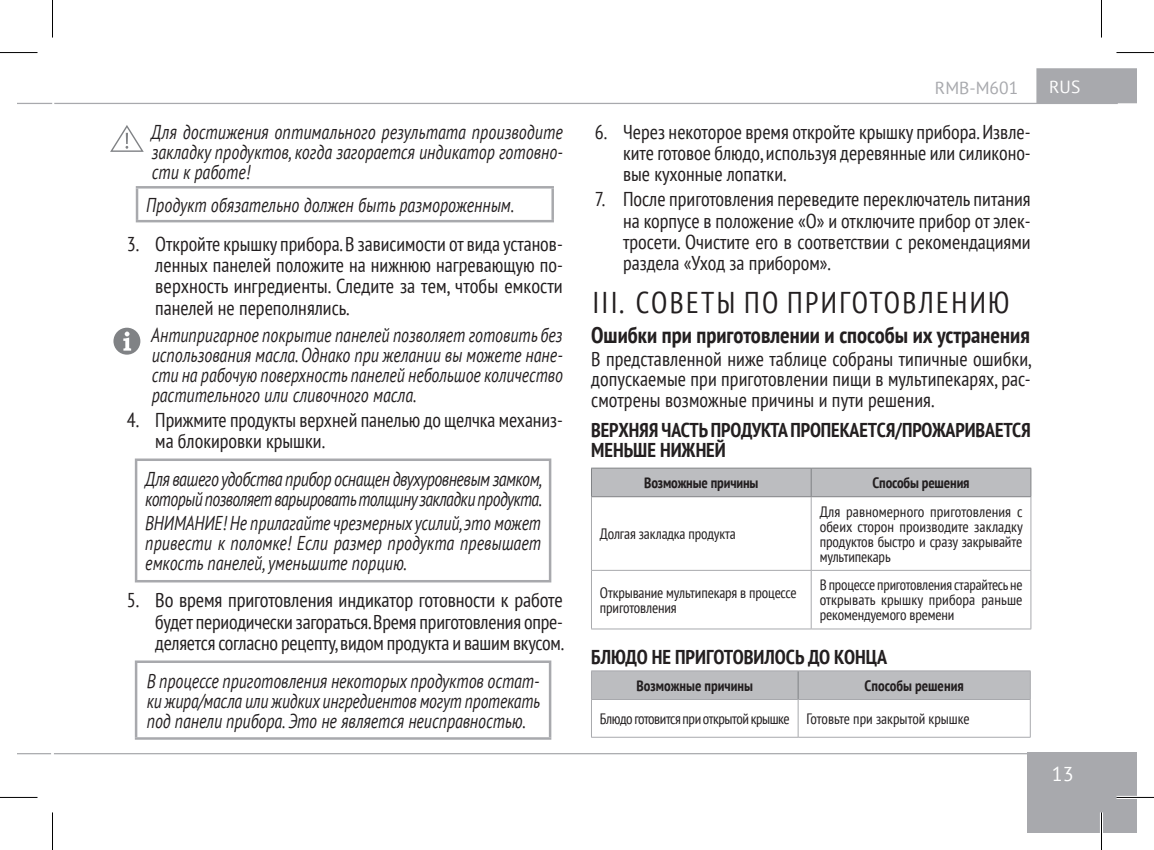
<style>
.page{position:relative;width:1154px;height:850px;background:#fff}
.page>*{position:absolute;margin:0;border:0;box-sizing:border-box;transform-origin:0 0}
.t1{font:condensed 30px "PT Sans";letter-spacing:.08em;color:#231f20}
.t2{font:700 condensed 22.5px "PT Sans";color:#231f20}
.t3{font:condensed 20px/21.2px "PT Sans";color:#231f20;text-align:justify}
.t4{font:italic 20px/20px "PT Sans";letter-spacing:-.005em;color:#231f20;text-align:justify;scale:.8 1}
.t5{font:italic 20px/20px "PT Sans";letter-spacing:-.005em;color:#231f20;text-align:justify;scale:.79 1}
.t6{font:italic 20px/20px "PT Sans";letter-spacing:-.035em;color:#231f20;scale:.8 1}
.t7{font:700 condensed 20px/20px "PT Sans";letter-spacing:-.005em;color:#231f20}
.t8{font:20px "PT Sans";color:#fff}
.t9{font:17.5px "PT Sans";color:#a8a9ad}
.t10{font:17.5px "PT Sans";color:#fff}
.t11{font:condensed 15px/15px "PT Sans";letter-spacing:-.01em;color:#231f20;text-align:justify}
.t12{font:700 condensed 15px "PT Sans";letter-spacing:-.01em;color:#231f20}
.t13{font:condensed 15px "PT Sans";letter-spacing:-.03em;color:#231f20}
</style>
<div class="page">
<div style="left:1027px;top:752px;width:110px;height:80px;background:#a8a9ad"></div>
<hr style="left:17px;top:103px;width:35px;height:1px;background:#a8a9ad">
<hr style="left:17px;top:752px;width:34px;height:2px;background:#a8a9ad">
<hr style="left:54px;top:103px;width:1064px;height:1px;background:#a8a9ad">
<hr style="left:54px;top:752px;width:1008px;height:2px;background:#a8a9ad">
<div style="left:1036px;top:68px;width:101px;height:35px;background:#a8a9ad"></div>
<hr style="left:136px;top:186px;width:418px;height:2px;background:#a8a9ad">
<hr style="left:136px;top:188px;width:2px;height:32px;background:#a8a9ad">
<hr style="left:551px;top:188px;width:3px;height:32px;background:#a8a9ad">
<hr style="left:136px;top:220px;width:418px;height:2px;background:#a8a9ad">
<hr style="left:135px;top:458px;width:416px;height:3px;background:#a8a9ad">
<hr style="left:135px;top:461px;width:2px;height:118px;background:#a8a9ad">
<hr style="left:549px;top:461px;width:2px;height:118px;background:#a8a9ad">
<hr style="left:135px;top:579px;width:416px;height:3px;background:#a8a9ad">
<hr style="left:135px;top:660px;width:416px;height:2px;background:#a8a9ad">
<hr style="left:135px;top:662px;width:2px;height:74px;background:#a8a9ad">
<hr style="left:549px;top:662px;width:2px;height:74px;background:#a8a9ad">
<hr style="left:135px;top:736px;width:416px;height:3px;background:#a8a9ad">
<svg style="left:110px;top:125px;width:34px;height:27px"></svg>
<svg style="left:113px;top:327px;width:27px;height:27px"></svg>
<hr style="left:591px;top:467px;width:220px;height:1px;background:#808285">
<hr style="left:811px;top:467px;width:220px;height:1px;background:#808285">
<div style="left:591px;top:468px;width:440px;height:28px;background:#bcbdc0"></div>
<hr style="left:591px;top:496px;width:220px;height:1px;background:#808285">
<hr style="left:811px;top:496px;width:220px;height:1px;background:#808285">
<hr style="left:591px;top:497px;width:1px;height:72px;background:#a8a9ad">
<hr style="left:811px;top:497px;width:1px;height:72px;background:#a8a9ad">
<hr style="left:1030px;top:497px;width:1px;height:72px;background:#a8a9ad">
<hr style="left:591px;top:569px;width:220px;height:1px;background:#a8a9ad">
<hr style="left:591px;top:570px;width:1px;height:58px;background:#a8a9ad">
<hr style="left:811px;top:569px;width:220px;height:1px;background:#a8a9ad">
<hr style="left:811px;top:570px;width:1px;height:58px;background:#a8a9ad">
<hr style="left:1030px;top:570px;width:1px;height:58px;background:#a8a9ad">
<hr style="left:591px;top:628px;width:220px;height:1px;background:#a8a9ad">
<hr style="left:811px;top:628px;width:220px;height:1px;background:#a8a9ad">
<hr style="left:798px;top:699px;width:1px;height:37px;background:#a8a9ad">
<svg style="left:591px;top:670px;width:440px;height:29px;background:#bbbcbf"></svg>
<hr style="left:591px;top:698px;width:207px;height:1px;background:#a8a9ad">
<hr style="left:591px;top:699px;width:1px;height:37px;background:#a8a9ad">
<hr style="left:798px;top:698px;width:232px;height:1px;background:#a8a9ad">
<hr style="left:1030px;top:699px;width:1px;height:37px;background:#a8a9ad">
<hr style="left:591px;top:736px;width:207px;height:1px;background:#a8a9ad">
<hr style="left:798px;top:736px;width:232px;height:1px;background:#a8a9ad">
<hr style="left:1116px;top:795px;width:38px;height:3px;background:#fff">
<hr style="left:1100px;top:812px;width:3px;height:37px;background:#fff">
<hr style="left:0;top:52px;width:38px;height:1px;background:#000">
<hr style="left:1116px;top:52px;width:38px;height:1px;background:#000">
<hr style="left:0;top:796px;width:38px;height:1px;background:#000">
<hr style="left:1116px;top:796px;width:38px;height:1px;background:#000">
<hr style="left:52px;top:0;width:1px;height:38px;background:#000">
<hr style="left:52px;top:812px;width:1px;height:37px;background:#000">
<hr style="left:1101px;top:0;width:1px;height:38px;background:#000">
<hr style="left:1101px;top:812px;width:1px;height:37px;background:#000">
<p class="t4" style="left:151px;top:121px;width:516px">Для достижения оптимального результата производите закладку продуктов, когда загорается индикатор готовно&shy;сти к работе!</p>
<p class="t4" style="left:146px;top:194px;width:461px">Продукт обязательно должен быть размороженным.</p>
<p class="t3" style="left:155px;top:232px;width:409px;text-indent:-28px">3. Откройте крышку прибора. В зависимости от вида установ&shy;ленных панелей положите на нижнюю нагревающую по&shy;верхность ингредиенты. Следите за тем, чтобы емкости панелей не переполнялись.</p>
<p class="t4" style="left:151px;top:324px;width:516px">Антипригарное покрытие панелей позволяет готовить без использования масла. Однако при желании вы можете нане&shy;сти на рабочую поверхность панелей небольшое количество растительного или сливочного масла.</p>
<p class="t3" style="left:155px;top:408px;width:409px;text-indent:-28px">4. Прижмите продукты верхней панелью до щелчка механиз&shy;ма блокировки крышки.</p>
<p class="t6" style="left:145px;top:468px;width:498px">Для вашего удобства прибор оснащен двухуровневым замком, который позволяет варьировать толщину закладки продукта.</p>
<p class="t5" style="left:145px;top:512px;width:502px">ВНИМАНИЕ! Не прилагайте чрезмерных усилий, это может привести к поломке! Если размер продукта превышает емкость панелей, уменьшите порцию.</p>
<p class="t3" style="left:155px;top:589px;width:410px;text-indent:-28px">5. Во время приготовления индикатор готовности к работе будет периодически загораться. Время приготовления опре&shy;деляется согласно рецепту, видом продукта и вашим вкусом.</p>
<p class="t4" style="left:147px;top:670px;width:493px">В процессе приготовления некоторых продуктов остат&shy;ки жира/масла или жидких ингредиентов могут протекать под панели прибора. Это не является неисправностью.</p>
<p class="t9" style="left:935px;top:77px;width:85px">RMB-M601</p>
<p class="t3" style="left:623px;top:121px;width:409px;text-indent:-28px">6. Через некоторое время откройте крышку прибора. Извле&shy;ките готовое блюдо, используя деревянные или силиконо&shy;вые кухонные лопатки.</p>
<p class="t3" style="left:623px;top:188px;width:409px;text-indent:-28px">7. После приготовления переведите переключатель питания на корпусе в положение «О» и отключите прибор от элек&shy;тросети. Очистите его в соответствии с рекомендациями раздела «Уход за прибором».</p>
<h1 class="t1" style="left:592px;top:283px;width:419px">III. СОВЕТЫ ПО ПРИГОТОВЛЕНИЮ</h1>
<p class="t2" style="left:591px;top:320px;width:440px">Ошибки при приготовлении и способы их устранения</p>
<p class="t3" style="left:591px;top:349px;width:442px;line-height:20px">В представленной ниже таблице собраны типичные ошибки, допускаемые при приготовлении пищи в мультипекарях, рас&shy;смотрены возможные причины и пути решения.</p>
<p class="t7" style="left:591px;top:419px;width:441px">ВЕРХНЯЯ ЧАСТЬ ПРОДУКТА ПРОПЕКАЕТСЯ/ПРОЖАРИВАЕТСЯ<br>МЕНЬШЕ НИЖНЕЙ</p>
<p class="t12" style="left:644px;top:473px;width:116px">Возможные причины</p>
<p class="t12" style="left:872px;top:473px;width:99px">Способы решения</p>
<p class="t11" style="left:600px;top:526px;width:137px">Долгая закладка продукта</p>
<p class="t11" style="left:820px;top:503px;width:205px">Для равномерного приготовления с обеих сторон производите закладку продуктов быстро и сразу закрывайте мультипекарь</p>
<p class="t11" style="left:600px;top:584px;width:198px">Открывание мультипекаря в процессе приготовления</p>
<p class="t11" style="left:820px;top:577px;width:204px">В процессе приготовления старайтесь не открывать крышку прибора раньше рекомендуемого времени</p>
<p class="t7" style="left:591px;top:645px;width:297px">БЛЮДО НЕ ПРИГОТОВИЛОСЬ ДО КОНЦА</p>
<p class="t12" style="left:636px;top:675px;width:118px">Возможные причины</p>
<p class="t12" style="left:864px;top:675px;width:101px">Способы решения</p>
<p class="t13" style="left:600px;top:708px;width:371px">Блюдо готовится при открытой крышке Готовьте при закрытой крышке</p>
<p class="t10" style="left:1049px;top:76px;width:33px">RUS</p>
<p class="t8" style="left:1052px;top:760px;width:23px">13</p>
</div>
